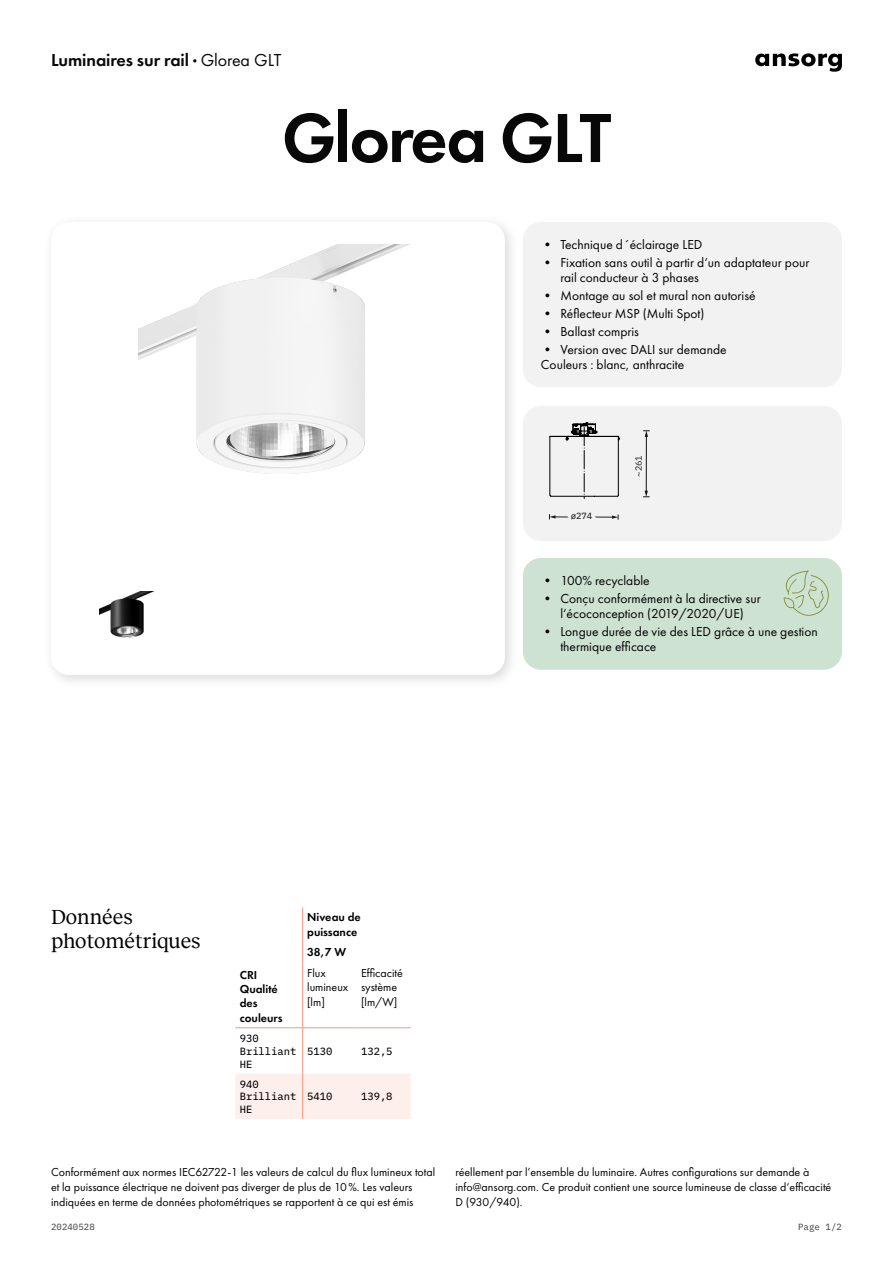
<style>
.page{position:relative;width:893px;height:1263px;background:#fff}
.page>*{position:absolute;margin:0;border:0;box-sizing:border-box;transform-origin:0 0}
.Leuchte_Name{font:600 72px "Futura PT";letter-spacing:-.03em;color:#080808}
.H_Tabelle{font:21px "Reckless";color:#000}
.Leuchte_Art{font:600 18px "Futura PT";letter-spacing:-.005em;color:#080808}
.t1{font:13.5px/15px "Futura PT";color:#000}
.Infotext_unten{font:12px/15px "Futura PT";color:#000}
.t2{font:600 12px/14.4px "Futura PT";color:#000}
.Tabelle_Wert{font:10.5px/12.6px "IBM Plex Mono Text";color:#000}
.t3{font:9px "IBM Plex Mono Text";letter-spacing:.01em;color:#4d4d4d}
.t4{font:9px "IBM Plex Mono";color:#231f20}
.t5{font:9px "IBM Plex Mono Text";color:#231f20}
.s1{font-weight:400}
</style>
<div class="page">
<svg style="left:755px;top:53px;width:87px;height:19px"></svg>
<div style="left:43px;top:214px;width:476px;height:476px;background:#000;opacity:.15"></div>
<div style="left:51px;top:222px;width:454px;height:453px;background:#fff;border-radius:18px"></div>
<img style="left:139px;top:244px;width:271px;height:230px">
<img style="left:100px;top:591px;width:54px;height:47px">
<div style="left:523px;top:222px;width:319px;height:165px;background:#f2f2f2;border-radius:18px"></div>
<div style="left:523px;top:558px;width:319px;height:112px;background:#cee2d1;border-radius:18px"></div>
<svg style="left:784px;top:571px;width:45px;height:45px"></svg>
<div style="left:523px;top:406px;width:319px;height:135px;background:#f2f2f2;border-radius:18px"></div>
<svg style="left:549px;top:422px;width:71px;height:76px"></svg>
<hr style="left:646px;top:436px;width:1px;height:56px;background:#101415">
<svg style="left:643px;top:491px;width:6px;height:6px"></svg>
<svg style="left:643px;top:430px;width:6px;height:7px"></svg>
<hr style="left:554px;top:517px;width:59px;height:1px;background:#231f20">
<svg style="left:612px;top:515px;width:7px;height:4px"></svg>
<svg style="left:549px;top:514px;width:7px;height:5px"></svg>
<svg style="left:565px;top:516px;width:33px;height:2px"></svg>
<div style="left:235px;top:1073px;width:175px;height:46px;background:#fdefec"></div>
<hr style="left:302px;top:907px;width:1px;height:33px;background:#f09681">
<svg style="left:302px;top:940px;width:1px;height:23px"></svg>
<hr style="left:302px;top:963px;width:1px;height:64px;background:#f09681">
<hr style="left:302px;top:1028px;width:1px;height:45px;background:#f09681">
<hr style="left:302px;top:1073px;width:1px;height:46px;background:#f09681">
<hr style="left:235px;top:1027px;width:68px;height:1px;background:#f09681">
<hr style="left:303px;top:1027px;width:54px;height:1px;background:#f09681">
<hr style="left:357px;top:1027px;width:53px;height:1px;background:#f09681">
<p class="Leuchte_Art" style="left:51px;top:49px;width:232px">Luminaires sur rail · <span class="s1">Glorea GLT</span></p>
<p class="Leuchte_Name" style="left:282px;top:93px;width:331px">Glorea GLT</p>
<p class="t1" style="left:541px;top:237px;width:163px">• Technique d´éclairage LED</p>
<p class="t1" style="left:560px;top:255px;width:250px;text-indent:-20px">• Fixation sans outil à partir d‘un adaptateur pour rail conducteur à 3 phases</p>
<p class="t1" style="left:541px;top:288px;width:216px">• Montage au sol et mural non autorisé</p>
<p class="t1" style="left:541px;top:306px;width:165px">• Réflecteur MSP (Multi Spot)</p>
<p class="t1" style="left:541px;top:324px;width:100px">• Ballast compris</p>
<p class="t1" style="left:541px;top:342px;width:187px">• Version avec DALI sur demande</p>
<p class="t1" style="left:541px;top:357px;width:145px">Couleurs : blanc, anthracite</p>
<p class="t5" style="left:571px;top:509px;width:23px">ø274</p>
<p class="t4" style="left:632px;top:477px;width:23px;rotate:-90deg">~261</p>
<p class="H_Tabelle" style="left:51px;top:902px;width:83px">Données</p>
<p class="H_Tabelle" style="left:51px;top:926px;width:151px">photométriques</p>
<p class="t2" style="left:240px;top:967px;width:19px">CRI</p>
<p class="t2" style="left:240px;top:982px;width:40px">Qualité des</p>
<p class="t2" style="left:240px;top:1010px;width:44px">couleurs</p>
<p class="t2" style="left:307px;top:910px;width:55px">Niveau de puissance</p>
<p class="t2" style="left:307px;top:945px;width:40px">38,7 W</p>
<p class="Infotext_unten" style="left:307px;top:965px;width:20px">Flux</p>
<p class="Infotext_unten" style="left:307px;top:980px;width:43px">lumineux</p>
<p class="Infotext_unten" style="left:307px;top:994px;width:19px">[lm]</p>
<p class="Infotext_unten" style="left:361px;top:966px;width:43px;line-height:14.4px">Efficacité système</p>
<p class="Infotext_unten" style="left:361px;top:994px;width:38px">[lm/W]</p>
<p class="Tabelle_Wert" style="left:240px;top:1031px;width:20px">930</p>
<p class="Tabelle_Wert" style="left:240px;top:1044px;width:58px">Brilliant<br>HE</p>
<p class="Tabelle_Wert" style="left:307px;top:1044px;width:27px">5130</p>
<p class="Tabelle_Wert" style="left:361px;top:1044px;width:33px">132,5</p>
<p class="Tabelle_Wert" style="left:240px;top:1077px;width:20px">940</p>
<p class="Tabelle_Wert" style="left:240px;top:1089px;width:58px">Brilliant<br>HE</p>
<p class="Tabelle_Wert" style="left:307px;top:1089px;width:27px">5410</p>
<p class="Tabelle_Wert" style="left:361px;top:1089px;width:33px">139,8</p>
<p class="t1" style="left:541px;top:573px;width:110px">• 100% recyclable</p>
<p class="t1" style="left:541px;top:591px;width:221px;text-align:center">• Conçu conformément à la directive sur l‘écoconception (2019/2020/UE)</p>
<p class="t1" style="left:560px;top:624px;width:259px;text-indent:-20px">• Longue durée de vie des LED grâce à une gestion thermique efficace</p>
<p class="Infotext_unten" style="left:51px;top:1164px;width:386px">Conformément aux normes IEC62722-1 les valeurs de calcul du flux lumineux total et la puissance électrique ne doivent pas diverger de plus de 10%. Les valeurs indiquées en terme de données photométriques se rapportent à ce qui est émis</p>
<p class="Infotext_unten" style="left:455px;top:1164px;width:355px">réellement par l’ensemble du luminaire. Autres configurations sur demande à</p>
<p class="Infotext_unten" style="left:455px;top:1179px;width:377px">info@ansorg.com. Ce produit contient une source lumineuse de classe d‘efficacité<br>D (930/940).</p>
<p class="t3" style="left:798px;top:1220px;width:45px">Page 1/2</p>
<p class="t3" style="left:51px;top:1220px;width:45px">20240528</p>
<p class="t3" style="left:804px;top:1220px;width:40px">Page 20</p>
</div>
